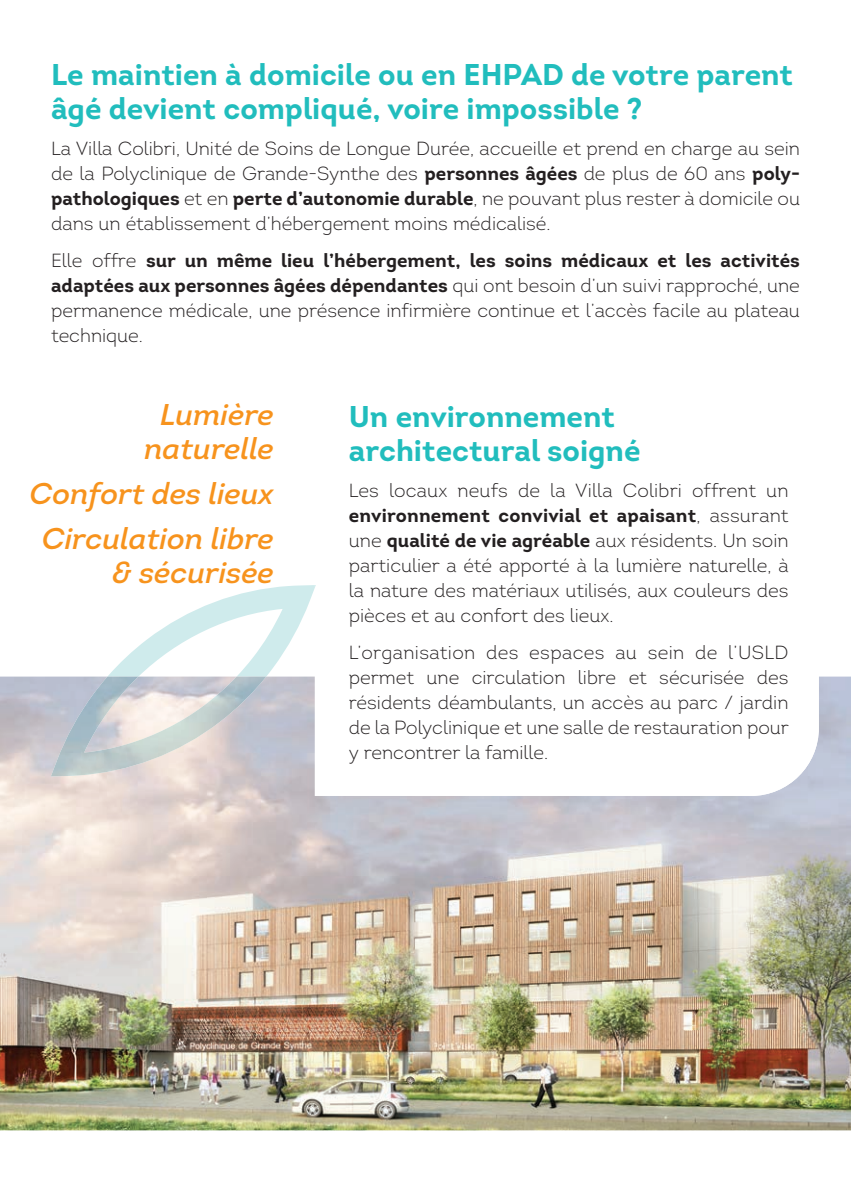
<style>
.page{position:relative;width:851px;height:1191px;background:#fff}
.page>*{position:absolute;margin:0;border:0;box-sizing:border-box;transform-origin:0 0}
.t1{font:700 30px/34px "Intro";color:#21bdbd}
.t2{font:italic 30px/34px "Intro";color:#f7931d;text-align:center}
.t3{font:300 19px/25px "Intro";color:#231f20;text-align:justify}
.s1{font-weight:700}
</style>
<div class="page">
<img style="left:0;top:676px;width:850px;height:454px">
<svg style="left:315px;top:676px;width:503px;height:120px"></svg>
<img style="left:51px;top:676px;width:215px;height:100px">
<svg style="left:108px;top:585px;width:208px;height:91px"></svg>
<img style="left:850px;top:677px;width:1px;height:338px">
<h1 class="t1" style="left:51px;top:57px;width:743px">Le maintien à domicile ou en EHPAD de votre parent âgé devient compliqué, voire impossible ?</h1>
<p class="t3" style="left:51px;top:136px;width:750px">La Villa Colibri, Unité de Soins de Longue Durée, accueille et prend en charge au sein de la Polyclinique de Grande-Synthe des <span class="s1">personnes âgées</span> de plus de 60 ans <span class="s1">poly&shy;pathologiques</span> et en <span class="s1">perte d’autonomie durable</span>, ne pouvant plus rester à domicile ou dans un établissement d’hébergement moins médicalisé.</p>
<p class="t3" style="left:51px;top:247px;width:750px">Elle offre <span class="s1">sur un même lieu l’hébergement, les soins médicaux et les activités adaptées aux personnes âgées dépendantes</span> qui ont besoin d’un suivi rapproché, une permanence médicale, une présence infirmière continue et l’accès facile au plateau technique.</p>
<h1 class="t2" style="left:144px;top:397px;width:131px">Lumière naturelle</h1>
<h1 class="t2" style="left:29px;top:471px;width:246px;line-height:45.4px">Confort des lieux<br>Circulation libre</h1>
<h1 class="t2" style="left:112px;top:556px;width:163px">&amp; sécurisée</h1>
<h1 class="t1" style="left:349px;top:399px;width:293px">Un environnement architectural soigné</h1>
<p class="t3" style="left:349px;top:478px;width:441px">Les locaux neufs de la Villa Colibri offrent un <span class="s1">environnement convivial et apaisant</span>, assurant une <span class="s1">qualité de vie agréable</span> aux résidents. Un soin particulier a été apporté à la lumière naturelle, à la nature des matériaux utilisés, aux couleurs des pièces et au confort des lieux.</p>
<p class="t3" style="left:349px;top:639px;width:441px">L’organisation des espaces au sein de l’USLD permet une circulation libre et sécurisée des résidents déambulants, un accès au parc / jardin de la Polyclinique et une salle de restauration pour y rencontrer la famille.</p>
</div>
